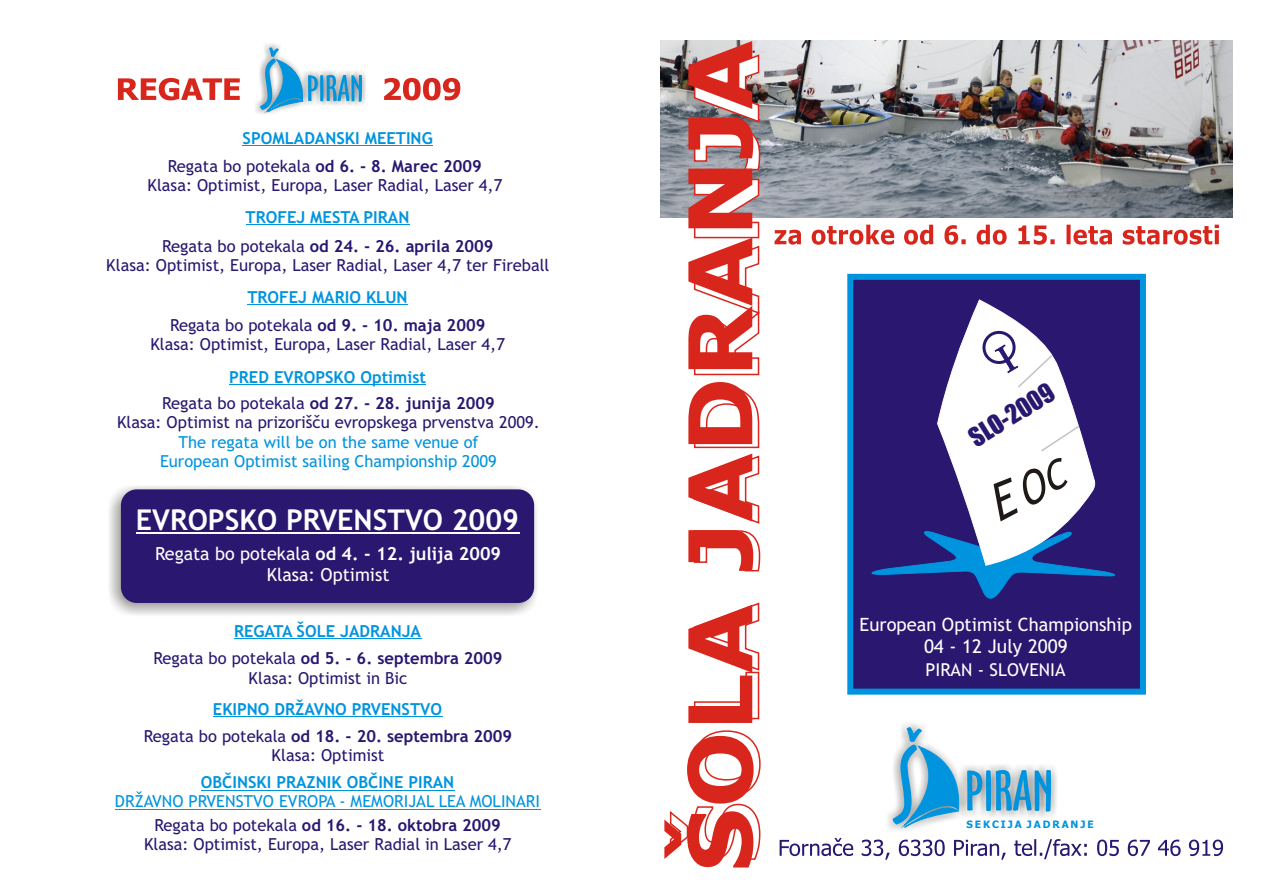
<style>
.page{position:relative;width:1263px;height:894px;background:#fff}
.page>*{position:absolute;margin:0;border:0;box-sizing:border-box;transform-origin:0 0}
.t1{font:700 28.8px "Trebuchet MS";color:#fff}
.t2{font:24.75px "Impact";color:#291770}
.t3{font:19.05px "Trebuchet MS";color:#fff}
.t4{font:18.3px "Trebuchet MS";color:#fff}
.t5{font:18px/20.9px "Trebuchet MS";color:#fff;text-align:center}
.t6{font:17.7px "Trebuchet MS";color:#fff}
.t7{font:16.5px/28.2px "Trebuchet MS";color:#291770;text-align:center}
.t8{font:700 16.5px/26.2px "Trebuchet MS";color:#0094de;text-align:center}
.t9{font:16.5px/19.2px "Trebuchet MS";color:#0094de;text-align:center}
.t10{font:700 16.5px/28.5px "Trebuchet MS";color:#291770;text-align:center}
.t11{font:700 10.2px "Tahoma";letter-spacing:.19em;color:#0094de}
.s1{font-weight:400;color:#291770}
.s2{color:#291770}
.s3{color:#0094de}
.s4{font-weight:400}
.s5{font-weight:700;color:#0094de}
.s6{font-weight:700}
.s7{font-weight:700;color:#291770}
</style>
<div class="page">
<img style="left:660px;top:41px;width:572px;height:176px">
<svg style="left:754px;top:53px;width:7px;height:807px"></svg>
<svg style="left:775px;top:225px;width:444px;height:20px"></svg>
<img style="left:888px;top:723px;width:169px;height:107px">
<svg style="left:967px;top:770px;width:84px;height:42px;background:#64acd0"></svg>
<svg style="left:893px;top:727px;width:68px;height:101px"></svg>
<svg style="left:664px;top:41px;width:90px;height:827px"></svg>
<svg style="left:780px;top:838px;width:307px;height:22px"></svg>
<svg style="left:1097px;top:840px;width:126px;height:16px"></svg>
<div style="left:847px;top:274px;width:299px;height:421px;background:#291770;border:6px solid #0094de"></div>
<img style="left:257px;top:44px;width:23px;height:70px">
<svg style="left:118px;top:47px;width:342px;height:65px"></svg>
<hr style="left:246px;top:225px;width:163px;height:1px;background:#0094de">
<hr style="left:247px;top:304px;width:161px;height:1px;background:#0094de">
<hr style="left:229px;top:384px;width:197px;height:1px;background:#0094de">
<img style="left:109px;top:486px;width:428px;height:129px">
<div style="left:121px;top:489px;width:413px;height:114px;background:#291770;border-radius:16px"></div>
<hr style="left:136px;top:532px;width:383px;height:2px;background:#fff">
<hr style="left:234px;top:638px;width:187px;height:1px;background:#0094de">
<hr style="left:213px;top:716px;width:229px;height:1px;background:#0094de">
<hr style="left:201px;top:790px;width:253px;height:1px;background:#0094de">
<hr style="left:115px;top:809px;width:425px;height:1px;background:#0094de">
<hr style="left:243px;top:145px;width:190px;height:1px;background:#0094de">
<svg style="left:871px;top:300px;width:245px;height:299px"></svg>
<p class="t8" style="left:168px;top:125px;width:315px;line-height:28.5px;text-align:left;text-indent:75px">SPOMLADANSKI MEETING<br><span class="s1">Regata bo potekala</span> <span class="s2">od 6. - 8. Marec 2009</span></p>
<p class="t7" style="left:148px;top:173px;width:356px">Klasa: Optimist, Europa, Laser Radial, Laser 4,7</p>
<p class="t10" style="left:162px;top:204px;width:333px"><span class="s3">TROFEJ MESTA PIRAN<br></span><span class="s4">Regata bo potekala</span> od 24. - 26. aprila 2009</p>
<p class="t7" style="left:106px;top:252px;width:445px">Klasa: Optimist, Europa, Laser Radial, Laser 4,7 ter Fireball</p>
<p class="t7" style="left:170px;top:284px;width:317px"><span class="s5">TROFEJ MARIO KLUN<br></span>Regata bo potekala <span class="s6">od 9. - 10. maja 2009</span></p>
<p class="t7" style="left:150px;top:331px;width:356px">Klasa: Optimist, Europa, Laser Radial, Laser 4,7</p>
<p class="t8" style="left:162px;top:365px;width:334px">PRED EVROPSKO Optimist<br><span class="s1">Regata bo potekala</span> <span class="s2">od 27. - 28. junija 2009</span></p>
<p class="t7" style="left:117px;top:410px;width:424px">Klasa: Optimist na prizorišèu evropskega prvenstva 2009.</p>
<p class="t9" style="left:160px;top:434px;width:338px">The regata will be on the same venue of<br>European Optimist sailing Championship 2009</p>
<h1 class="t1" style="left:136px;top:508px;width:385px">EVROPSKO PRVENSTVO 2009</h1>
<p class="t5" style="left:155px;top:545px;width:347px">Regata bo potekala <span class="s6">od 4. - 12. julija 2009<br></span>Klasa: Optimist</p>
<p class="t10" style="left:153px;top:619px;width:351px;line-height:27.5px"><span class="s3">REGATA ŠOLE JADRANJA<br></span><span class="s4">Regata bo potekala</span> od 5. - 6. septembra 2009</p>
<p class="t7" style="left:249px;top:665px;width:160px">Klasa: Optimist in Bic</p>
<p class="t8" style="left:144px;top:697px;width:370px;line-height:27.5px">EKIPNO DRŽAVNO PRVENSTVO<br><span class="s1">Regata bo potekala</span> <span class="s2">od 18. - 20. septembra 2009</span></p>
<p class="t7" style="left:272px;top:743px;width:114px">Klasa: Optimist</p>
<p class="t8" style="left:201px;top:771px;width:255px">OBÈINSKI PRAZNIK OBÈINE PIRAN</p>
<p class="t9" style="left:115px;top:791px;width:427px;line-height:23.5px">DRŽAVNO PRVENSTVO EVROPA - MEMORIJAL LEA MOLINARI<br><span class="s2">Regata bo potekala</span> <span class="s7">od 16. - 18. oktobra 2009</span></p>
<p class="t7" style="left:144px;top:832px;width:369px">Klasa: Optimist, Europa, Laser Radial in Laser 4,7</p>
<h2 class="t2" style="left:977px;top:424px;width:84px;rotate:-32deg">L-09</h2>
<h2 class="t2" style="left:966px;top:431px;width:83px;rotate:-32deg">SO2 0</h2>
<p class="t4" style="left:860px;top:618px;width:274px">European Optimist Championship</p>
<p class="t3" style="left:924px;top:639px;width:145px">04 - 12 July 2009</p>
<p class="t6" style="left:926px;top:663px;width:141px">PIRAN - SLOVENIA</p>
<p class="t11" style="left:966px;top:820px;width:129px">SEKCIJA JADRANJE</p>
</div>
